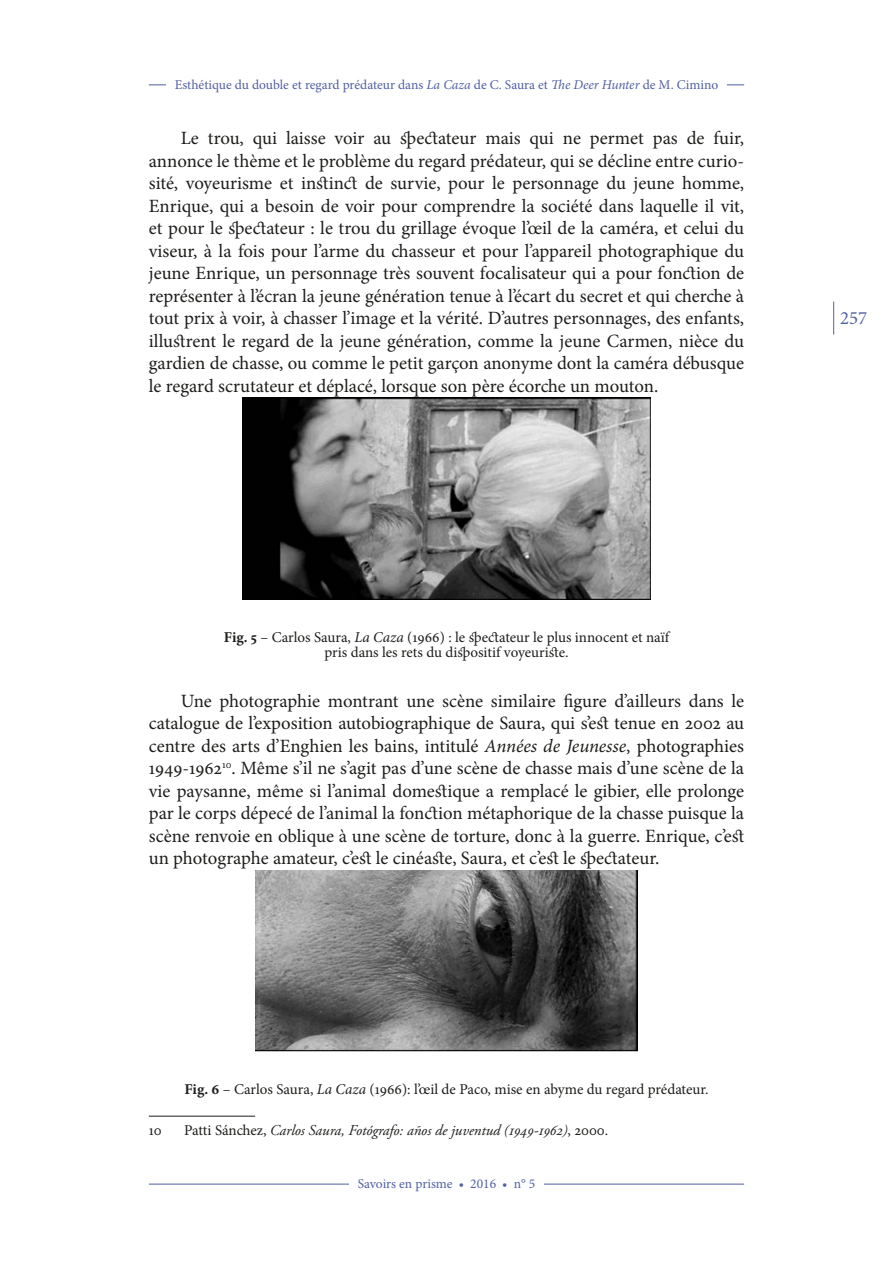
<style>
.page{position:relative;width:893px;height:1263px;background:#fff}
.page>*{position:absolute;margin:0;border:0;box-sizing:border-box;transform-origin:0 0}
.SEP_Normal{font:18.75px/22.5px "Minion Pro";color:#1d1d1b;text-align:justify}
.t1{font:18.75px "Minion Pro";color:#525fa4}
.SEP_Notes{font:15px "Minion Pro";color:#1d1d1b}
.SEP_Notes-2{font:italic 15px "Adobe Garamond Pro";color:#1d1d1b}
.t2{font:13.5px "Minion Pro";color:#525fa4}
.s1{font-style:italic}
.s2{font-weight:700}
.s3{font-family:"Minion Pro";font-style:normal}
</style>
<div class="page">
<hr style="left:149px;top:85px;width:595px;height:1px;background:#525fa4">
<div style="left:166px;top:70px;width:561px;height:31px;background:#fff"></div>
<hr style="left:149px;top:1184px;width:595px;height:1px;background:#525fa4">
<div style="left:349px;top:1169px;width:195px;height:31px;background:#fff"></div>
<hr style="left:833px;top:302px;width:1px;height:33px;background:#525fa4">
<img style="left:243px;top:398px;width:407px;height:201px">
<img style="left:256px;top:870px;width:381px;height:181px">
<hr style="left:149px;top:1116px;width:106px;height:1px;background:#1d1d1b">
<p class="t2" style="left:175px;top:75px;width:545px">Esthétique du double et regard prédateur dans <span class="s1">La Caza</span> de C. Saura et <span class="s1">The Deer Hunter</span> de M. Cimino</p>
<p class="SEP_Normal" style="left:149px;top:127px;width:597px;text-indent:32px">Le trou, qui laisse voir au spectateur mais qui ne permet pas de fuir, annonce le thème et le problème du regard prédateur, qui se décline entre curio&shy;sité, voyeurisme et instinct de survie, pour le personnage du jeune homme, Enrique, qui a besoin de voir pour comprendre la société dans laquelle il vit, et pour le spectateur : le trou du grillage évoque l’œil de la caméra, et celui du viseur, à la fois pour l’arme du chasseur et pour l’appareil photographique du jeune Enrique, un personnage très souvent focalisateur qui a pour fonction de représenter à l’écran la jeune génération tenue à l’écart du secret et qui cherche à tout prix à voir, à chasser l’image et la vérité. D’autres personnages, des enfants, illustrent le regard de la jeune génération, comme la jeune Carmen, nièce du gardien de chasse, ou comme le petit garçon anonyme dont la caméra débusque le regard scrutateur et déplacé, lorsque son père écorche un mouton.</p>
<p class="SEP_Notes" style="left:224px;top:627px;width:447px"><span class="s2">Fig. 5</span> – Carlos Saura, <span class="s1">La Caza</span> (1966) : le spectateur le plus innocent et naïf</p>
<p class="SEP_Notes" style="left:324px;top:642px;width:245px">pris dans les rets du dispositif voyeuriste.</p>
<p class="SEP_Normal" style="left:149px;top:689px;width:597px;text-indent:32px">Une photographie montrant une scène similaire figure d’ailleurs dans le catalogue de l’exposition autobiographique de Saura, qui s’est tenue en 2002 au centre des arts d’Enghien les bains, intitulé <span class="s1">Années de Jeunesse</span>, photographies 1949-1962<sup>10</sup>. Même s’il ne s’agit pas d’une scène de chasse mais d’une scène de la vie paysanne, même si l’animal domestique a remplacé le gibier, elle prolonge par le corps dépecé de l’animal la fonction métaphorique de la chasse puisque la scène renvoie en oblique à une scène de torture, donc à la guerre. Enrique, c’est un photographe amateur, c’est le cinéaste, Saura, et c’est le spectateur.</p>
<p class="SEP_Notes" style="left:184px;top:1079px;width:526px"><span class="s2">Fig. 6</span> – Carlos Saura, <span class="s1">La Caza</span> (1966): l’œil de Paco, mise en abyme du regard prédateur.</p>
<p class="SEP_Notes" style="left:149px;top:1120px;width:15px">10</p>
<p class="SEP_Notes-2" style="left:184px;top:1122px;width:426px"><span class="s3">Patti Sánchez,</span> Carlos Saura, Fotógrafo: años de juventud (1949-1962)<span class="s3">, 2000.</span></p>
<p class="t2" style="left:358px;top:1174px;width:179px">Savoirs en prisme • 2016 • n° 5</p>
<p class="t1" style="left:840px;top:305px;width:28px">257</p>
</div>
